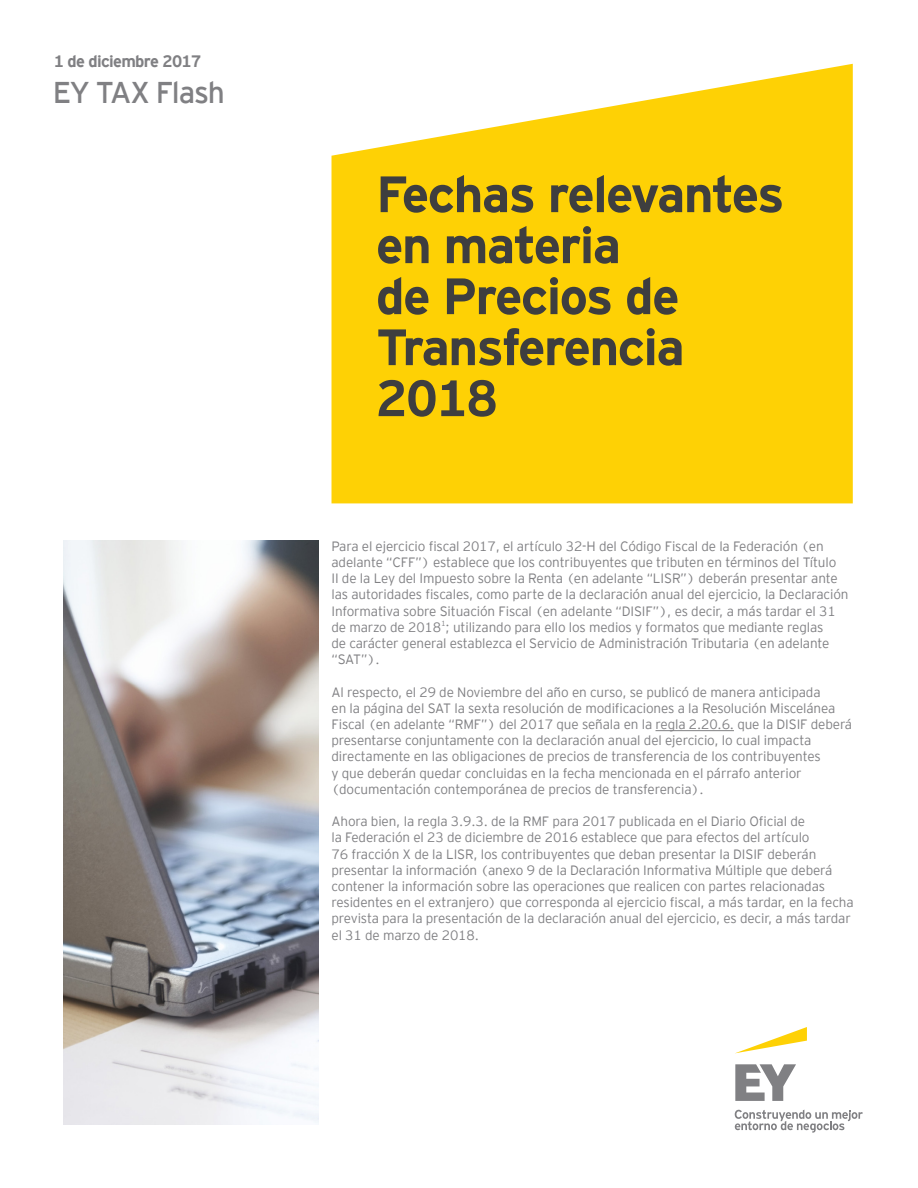
<style>
.page{position:relative;width:918px;height:1188px;background:#fff}
.page>*{position:absolute;margin:0;border:0;box-sizing:border-box;transform-origin:0 0}
.t1{font:700 51px/51px "EY Interstate";letter-spacing:-.03em;color:#3e3e3f}
.t2{font:30px "EY Interstate";letter-spacing:-.04em;color:#808083}
.t3{font:700 16.5px "EY Interstate";letter-spacing:-.04em;color:#808083}
.t4{font:300 13.5px/16.2px "EY Interstate";letter-spacing:-.01em;color:#808083}
</style>
<div class="page">
<hr style="left:656px;top:730px;width:78px;height:1px;background:#808083">
<svg style="left:332px;top:64px;width:521px;height:440px;background:#fed51f"></svg>
<svg style="left:735px;top:1064px;width:61px;height:37px"></svg>
<svg style="left:735px;top:1110px;width:128px;height:23px"></svg>
<svg style="left:736px;top:1027px;width:71px;height:26px"></svg>
<img style="left:64px;top:540px;width:255px;height:584px">
<p class="t3" style="left:54px;top:52px;width:149px">1 de diciembre 2017</p>
<p class="t2" style="left:53px;top:75px;width:174px">EY TAX Flash</p>
<p class="t1" style="left:376px;top:168px;width:410px">Fechas relevantes en materia<br>de Precios de<br>Transferencia<br>2018</p>
<p class="t4" style="left:332px;top:538px;width:519px">Para el ejercicio fiscal 2017, el artículo 32-H del Código Fiscal de la Federación (en adelante “CFF”) establece que los contribuyentes que tributen en términos del Título<br>II de la Ley del Impuesto sobre la Renta (en adelante “LISR”) deberán presentar ante las autoridades fiscales, como parte de la declaración anual del ejercicio, la Declaración Informativa sobre Situación Fiscal (en adelante “DISIF”), es decir, a más tardar el 31 de marzo de 2018<sup>1</sup>; utilizando para ello los medios y formatos que mediante reglas<br>de carácter general establezca el Servicio de Administración Tributaria (en adelante “SAT”).</p>
<p class="t4" style="left:332px;top:684px;width:522px">Al respecto, el 29 de Noviembre del año en curso, se publicó de manera anticipada<br>en la página del SAT la sexta resolución de modificaciones a la Resolución Miscelánea Fiscal (en adelante “RMF”) del 2017 que señala en la regla 2.20.6. que la DISIF deberá presentarse conjuntamente con la declaración anual del ejercicio, lo cual impacta directamente en las obligaciones de precios de transferencia de los contribuyentes<br>y que deberán quedar concluidas en la fecha mencionada en el párrafo anterior (documentación contemporánea de precios de transferencia).</p>
<p class="t4" style="left:332px;top:813px;width:524px">Ahora bien, la regla 3.9.3. de la RMF para 2017 publicada en el Diario Oficial de<br>la Federación el 23 de diciembre de 2016 establece que para efectos del artículo<br>76 fracción X de la LISR, los contribuyentes que deban presentar la DISIF deberán presentar la información (anexo 9 de la Declaración Informativa Múltiple que deberá contener la información sobre las operaciones que realicen con partes relacionadas residentes en el extranjero) que corresponda al ejercicio fiscal, a más tardar, en la fecha prevista para la presentación de la declaración anual del ejercicio, es decir, a más tardar el 31 de marzo de 2018.</p>
</div>
